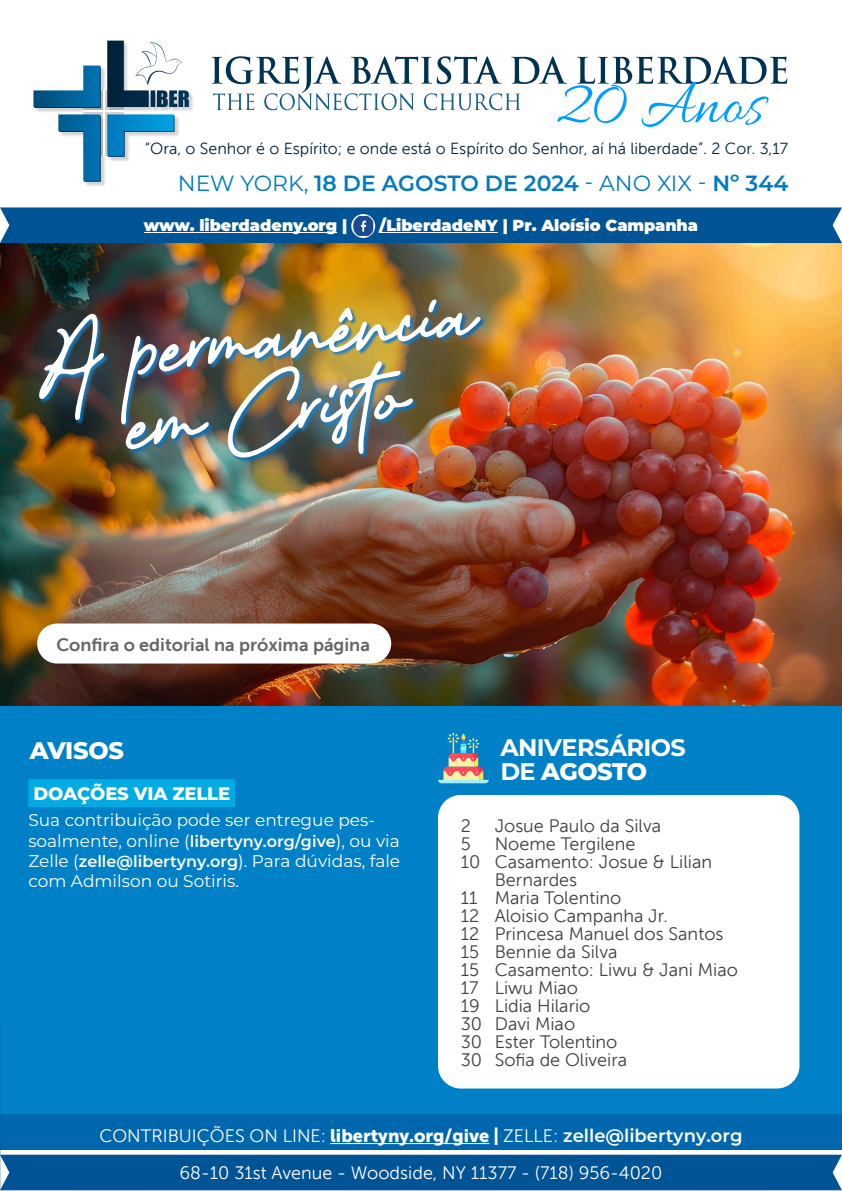
<style>
.page{position:relative;width:842px;height:1191px;background:#fff}
.page>*{position:absolute;margin:0;border:0;box-sizing:border-box;transform-origin:0 0}
.t1{font:135.8px "Better Yesterday italic";color:#fff}
.t2{font:800 24px "Montserrat";letter-spacing:-.025em;color:#fff}
.t3{font:700 24px "Montserrat";letter-spacing:-.025em;color:#fff}
.Data{font:600 22px "Montserrat";color:#007bbf}
.Aniversarios{font:18px/18px "Museo Sans 300";color:#423f40}
.t4{font:18px "Museo Sans 300";color:#fff}
.t5{font:18px "Museo Sans 700";color:#66666a}
.Sublinhado_avisos_1a_linha{font:800 18px "Montserrat";letter-spacing:-.01em;color:#fff}
.Texto_avisos{font:17px/20.4px "Montserrat";color:#fff}
.t6{font:16px "Museo Sans 300";color:#00233a}
.t7{font:900 16px "Montserrat";color:#fff}
.s1{font-weight:400}
.s2{font-weight:600;font-size:16px}
.s3{font-weight:700}
.s4{font-family:"Museo Sans 900"}
.s5{font-family:"Montserrat";font-weight:600}
</style>
<div class="page">
<img style="left:85px;top:182px;width:20px;height:4px">
<img style="left:115px;top:40px;width:78px;height:63px">
<svg style="left:33px;top:41px;width:156px;height:141px"></svg>
<hr style="left:83px;top:110px;width:41px;height:2px;background:#fff">
<hr style="left:103px;top:90px;width:2px;height:66px;background:#fff">
<svg style="left:212px;top:56px;width:575px;height:71px"></svg>
<img style="left:0;top:243px;width:842px;height:463px">
<div style="left:0;top:706px;width:842px;height:408px;background:#0081c7"></div>
<div style="left:0;top:1114px;width:842px;height:35px;background:#0066ad"></div>
<svg style="left:0;top:207px;width:842px;height:36px;background:#0a5b99"></svg>
<div style="left:0;top:1154px;width:842px;height:36px;background:#005495"></div>
<hr style="left:330px;top:1143px;width:159px;height:1px;background:#fff">
<div style="left:37px;top:623px;width:354px;height:40px;background:#fff;border-radius:20px"></div>
<img style="left:0;top:212px;width:549px;height:331px">
<div style="left:28px;top:779px;width:207px;height:28px;background:#00aae2"></div>
<div style="left:438px;top:795px;width:361px;height:293px;background:#fff;border-radius:23px"></div>
<svg style="left:438px;top:733px;width:51px;height:50px"></svg>
<p class="t6" style="left:145px;top:140px;width:645px">“Ora, o Senhor é o Espírito; e onde está o Espírito do Senhor, aí há liberdade”. 2 Cor. 3,17</p>
<p class="Data" style="left:178px;top:167px;width:612px"><span class="s1">NEW YORK,</span> 18 DE AGOSTO DE 2024 <span class="s1">- ANO XIX -</span> Nº 344</p>
<p class="t7" style="left:144px;top:213px;width:205px">www. liberdadeny.org |</p>
<p class="t7" style="left:379px;top:213px;width:320px">/LiberdadeNY | Pr. Aloísio Campanha</p>
<p class="t1" style="left:28px;top:301px;width:434px;rotate:-7deg">A permanência</p>
<p class="t1" style="left:112px;top:365px;width:282px;rotate:-7deg">em Cristo</p>
<p class="t5" style="left:56px;top:634px;width:315px">Confira o editorial na próxima página</p>
<p class="t2" style="left:30px;top:733px;width:96px">AVISOS</p>
<p class="Sublinhado_avisos_1a_linha" style="left:33px;top:780px;width:198px">DOAÇÕES VIA ZELLE</p>
<p class="Texto_avisos" style="left:28px;top:809px;width:373px">Sua contribuição pode ser entregue pes&shy;soalmente, online (<span class="s2">libertyny.org/give</span>), ou via Zelle (<span class="s2">zelle@libertyny.org</span>). Para dúvidas, fale com Admilson ou Sotiris.</p>
<p class="t3" style="left:500px;top:730px;width:187px">ANIVERSÁRIOS</p>
<p class="t2" style="left:500px;top:754px;width:148px"><span class="s3">DE</span> AGOSTO</p>
<p class="Aniversarios" style="left:461px;top:816px;width:12px">2</p>
<p class="Aniversarios" style="left:495px;top:816px;width:168px">Josue Paulo da Silva</p>
<p class="Aniversarios" style="left:461px;top:834px;width:12px">5</p>
<p class="Aniversarios" style="left:495px;top:834px;width:142px">Noeme Tergilene</p>
<p class="Aniversarios" style="left:495px;top:852px;width:219px;text-indent:-34px">10 Casamento: Josue &amp; Lilian<br>Bernardes</p>
<p class="Aniversarios" style="left:461px;top:888px;width:162px">11 Maria Tolentino</p>
<p class="Aniversarios" style="left:461px;top:906px;width:209px">12 Aloisio Campanha Jr.</p>
<p class="Aniversarios" style="left:461px;top:924px;width:264px">12 Princesa Manuel dos Santos</p>
<p class="Aniversarios" style="left:461px;top:942px;width:158px">15 Bennie da Silva</p>
<p class="Aniversarios" style="left:461px;top:960px;width:279px">15 Casamento: Liwu &amp; Jani Miao</p>
<p class="Aniversarios" style="left:461px;top:978px;width:119px">17 Liwu Miao</p>
<p class="Aniversarios" style="left:461px;top:996px;width:131px">19 Lidia Hilario</p>
<p class="Aniversarios" style="left:461px;top:1014px;width:116px">30 Davi Miao</p>
<p class="Aniversarios" style="left:461px;top:1032px;width:158px">30 Ester Tolentino</p>
<p class="Aniversarios" style="left:461px;top:1050px;width:168px">30 Sofia de Oliveira</p>
<p class="t4" style="left:99px;top:1126px;width:644px">CONTRIBUIÇÕES ON LINE: <span class="s4">libertyny.org/give |</span> ZELLE: <span class="s5">zelle@libertyny.org</span></p>
<p class="t4" style="left:179px;top:1163px;width:484px">68-10 31st Avenue - Woodside, NY 11377 - (718) 956-4020</p>
</div>
